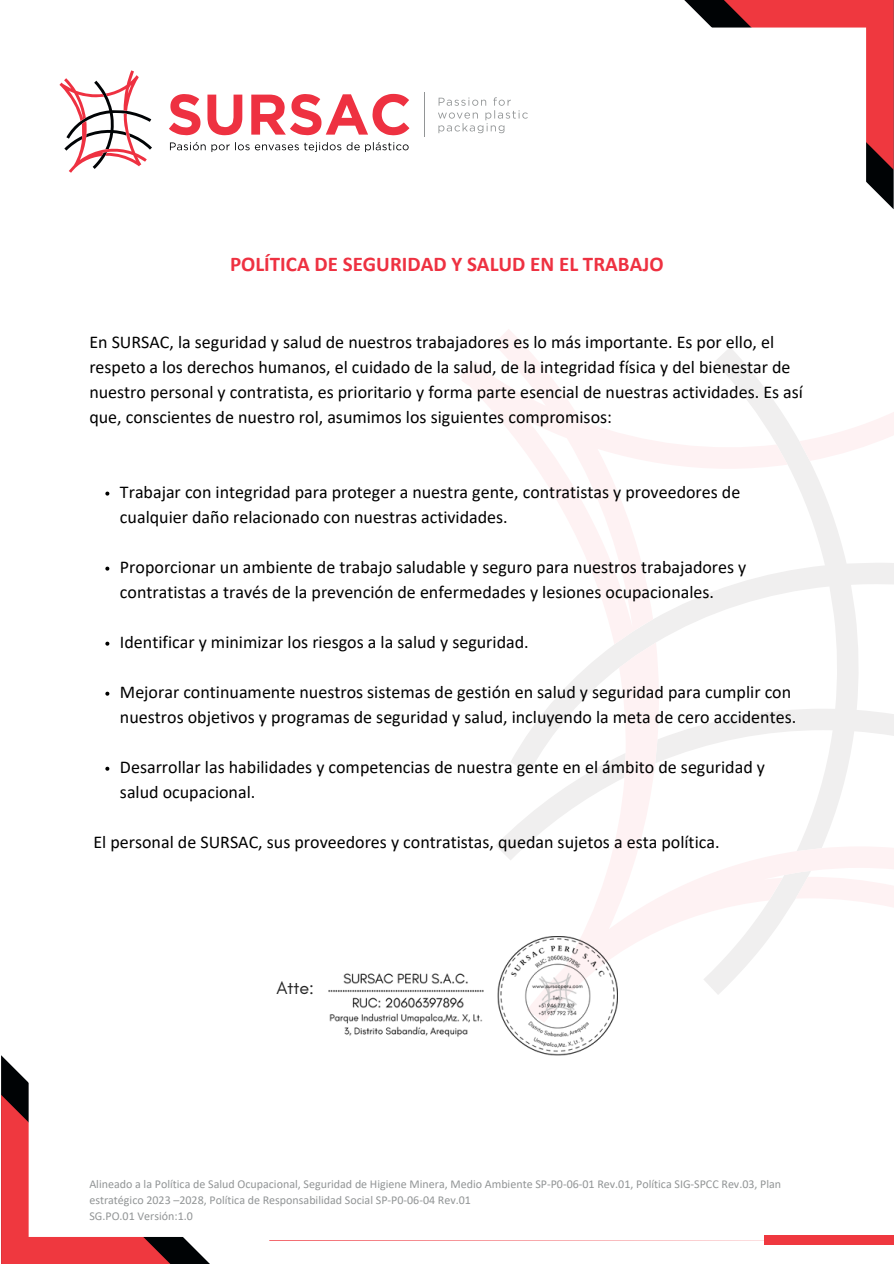
<style>
.page{position:relative;width:894px;height:1264px;background:#fff}
.page>*{position:absolute;margin:0;border:0;box-sizing:border-box;transform-origin:0 0}
.t1{font:700 21px "Calibri";color:#ee3141}
.t2{font:18px/25px "Calibri";color:#000}
.t3{font:18px "Glacial Indifference";color:#242424}
.t4{font:12px/16px "Calibri";color:#929596}
</style>
<div class="page">
<svg style="left:59px;top:70px;width:93px;height:103px"></svg>
<svg style="left:1px;top:1055px;width:208px;height:208px"></svg>
<svg style="left:169px;top:94px;width:31px;height:41px"></svg>
<svg style="left:207px;top:95px;width:35px;height:40px"></svg>
<svg style="left:251px;top:94px;width:158px;height:41px"></svg>
<svg style="left:170px;top:142px;width:79px;height:10px"></svg>
<svg style="left:255px;top:142px;width:104px;height:10px"></svg>
<svg style="left:365px;top:142px;width:43px;height:10px"></svg>
<svg style="left:438px;top:97px;width:89px;height:36px"></svg>
<hr style="left:424px;top:92px;width:1px;height:45px;background:#929596">
<svg style="left:684px;top:0;width:209px;height:209px"></svg>
<div style="left:764px;top:1235px;width:129px;height:9px;background:#ef383f"></div>
<svg style="left:501px;top:470px;width:392px;height:389px"></svg>
<div style="left:791px;top:404px;width:102px;height:66px;background:linear-gradient(to right,#fcf9f9,#fffbfb)"></div>
<div style="left:452px;top:321px;width:344px;height:331px;background:linear-gradient(to right,#fffcfd,#fcfbfb)"></div>
<div style="left:518px;top:634px;width:375px;height:396px;background:linear-gradient(to right,#fdfbfb,#fdfbfb)"></div>
<svg style="left:105px;top:491px;width:4px;height:4px"></svg>
<svg style="left:105px;top:566px;width:4px;height:4px"></svg>
<svg style="left:105px;top:641px;width:4px;height:4px"></svg>
<svg style="left:105px;top:691px;width:4px;height:4px"></svg>
<svg style="left:105px;top:766px;width:4px;height:4px"></svg>
<img style="left:328px;top:973px;width:156px;height:64px">
<img style="left:498px;top:936px;width:119px;height:119px">
<p class="t1" style="left:230px;top:256px;width:435px">POLÍTICA DE SEGURIDAD Y SALUD EN EL TRABAJO</p>
<p class="t2" style="left:89px;top:330px;width:715px">En SURSAC, la seguridad y salud de nuestros trabajadores es lo más importante. Es por ello, el respeto a los derechos humanos, el cuidado de la salud, de la integridad física y del bienestar de nuestro personal y contratista, es prioritario y forma parte esencial de nuestras actividades. Es así que, conscientes de nuestro rol, asumimos los siguientes compromisos:</p>
<h1 class="t2" style="left:120px;top:480px;width:621px">Trabajar con integridad para proteger a nuestra gente, contratistas y proveedores de cualquier daño relacionado con nuestras actividades.</h1>
<h2 class="t2" style="left:120px;top:555px;width:627px">Proporcionar un ambiente de trabajo saludable y seguro para nuestros trabajadores y contratistas a través de la prevención de enfermedades y lesiones ocupacionales.</h2>
<p class="t2" style="left:120px;top:630px;width:410px">Identificar y minimizar los riesgos a la salud y seguridad.</p>
<p class="t2" style="left:120px;top:680px;width:677px">Mejorar continuamente nuestros sistemas de gestión en salud y seguridad para cumplir con nuestros objetivos y programas de seguridad y salud, incluyendo la meta de cero accidentes.</p>
<p class="t2" style="left:120px;top:755px;width:646px">Desarrollar las habilidades y competencias de nuestra gente en el ámbito de seguridad y salud ocupacional.</p>
<p class="t2" style="left:93px;top:830px;width:627px">El personal de SURSAC, sus proveedores y contratistas, quedan sujetos a esta política.</p>
<h2 class="t3" style="left:276px;top:977px;width:39px">Atte:</h2>
<p class="t4" style="left:89px;top:1176px;width:693px">Alineado a la Política de Salud Ocupacional, Seguridad de Higiene Minera, Medio Ambiente SP-P0-06-01 Rev.01, Política SIG-SPCC Rev.03, Plan estratégico 2023 –2028, Política de Responsabilidad Social SP-P0-06-04 Rev.01</p>
<h2 class="t4" style="left:89px;top:1208px;width:105px">SG.PO.01 Versión:1.0</h2>
</div>
